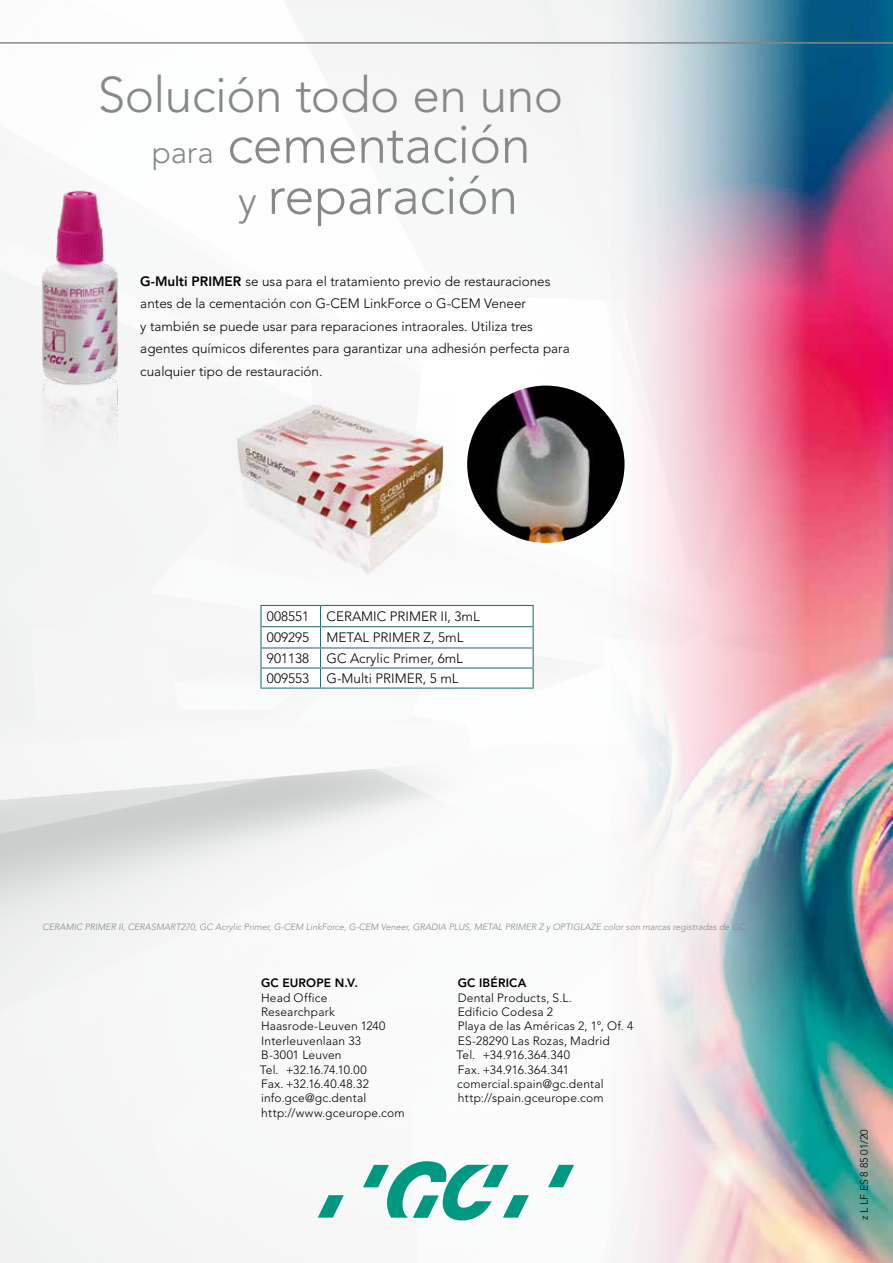
<style>
.page{position:relative;width:893px;height:1263px;background:#fff}
.page>*{position:absolute;margin:0;border:0;box-sizing:border-box;transform-origin:0 0}
.t1{font:300 54px/51px "Avenir LT Std";letter-spacing:-.01em;color:#878988;text-align:right}
.t2{font:300 49.5px "Avenir LT Std";letter-spacing:-.01em;color:#878988}
.t3{font:300 13.5px/22.5px "Avenir LT Std";color:#000}
.t4{font:300 12px/14.4px "Avenir LT Std";letter-spacing:.02em;color:#000}
.t5{font:800 12px "Avenir LT Std";letter-spacing:.015em;color:#000}
.t6{font:300 10.5px "Avenir LT Std";color:#000}
.t7{font:italic 300 9px "Avenir LT Std";color:#878988}
.s1{font-size:31.5px}
.s2{font-size:40.5px}
.s3{font-weight:800}
</style>
<div class="page">
<img style="left:0;top:0;width:595px;height:1263px">
<img style="left:230px;top:398px;width:225px;height:179px">
<img style="left:595px;top:0;width:298px;height:1263px">
<svg style="left:0;top:42px;width:893px;height:25px"></svg>
<svg style="left:548px;top:1165px;width:26px;height:22px"></svg>
<svg style="left:363px;top:1161px;width:166px;height:59px"></svg>
<svg style="left:318px;top:1195px;width:26px;height:22px"></svg>
<hr style="left:0;top:43px;width:893px;height:1px;background:#878988">
<div style="left:29px;top:181px;width:106px;height:294px;background:#f5f5f5"></div>
<img style="left:467px;top:386px;width:157px;height:157px;border-radius:79px">
<img style="left:40px;top:192px;width:80px;height:283px">
<img style="left:237px;top:404px;width:206px;height:132px">
<svg style="left:260px;top:605px;width:274px;height:82px"></svg>
<hr style="left:260px;top:687px;width:60px;height:2px;background:#286e75">
<hr style="left:320px;top:687px;width:214px;height:2px;background:#286e75">
<h2 class="t2" style="left:98px;top:66px;width:467px">Solución todo en uno</h2>
<h1 class="t1" style="left:152px;top:119px;width:380px"><span class="s1">para</span> cementación <span class="s2">y</span> reparación</h1>
<p class="t3" style="left:140px;top:270px;width:431px"><span class="s3">G-Multi PRIMER</span> se usa para el tratamiento previo de restauraciones antes de la cementación con G-CEM LinkForce o G-CEM Veneer<br>y también se puede usar para reparaciones intraorales. Utiliza tres agentes químicos diferentes para garantizar una adhesión perfecta para cualquier tipo de restauración.</p>
<p class="t3" style="left:267px;top:605px;width:44px">008551</p>
<p class="t3" style="left:326px;top:605px;width:155px">CERAMIC PRIMER II, 3mL</p>
<p class="t3" style="left:267px;top:627px;width:44px">009295</p>
<p class="t3" style="left:326px;top:627px;width:138px">METAL PRIMER Z, 5mL</p>
<p class="t3" style="left:267px;top:647px;width:44px">901138</p>
<p class="t3" style="left:326px;top:647px;width:138px">GC Acrylic Primer, 6mL</p>
<p class="t3" style="left:267px;top:667px;width:44px">009553</p>
<p class="t3" style="left:326px;top:667px;width:134px">G-Multi PRIMER, 5 mL</p>
<p class="t7" style="left:43px;top:921px;width:707px">CERAMIC PRIMER II, CERASMART270, GC Acrylic Primer, G-CEM LinkForce, G-CEM Veneer, GRADIA PLUS, METAL PRIMER Z y OPTIGLAZE color son marcas registradas de GC.</p>
<p class="t5" style="left:261px;top:976px;width:98px">GC EUROPE N.V.</p>
<p class="t4" style="left:260px;top:990px;width:147px">Head Office<br>Researchpark<br>Haasrode-Leuven 1240<br>Interleuvenlaan 33<br>B-3001 Leuven<br>Tel. +32.16.74.10.00<br>Fax. +32.16.40.48.32 info.gce@gc.dental http://www.gceurope.com</p>
<p class="t5" style="left:458px;top:976px;width:70px">GC IBÉRICA</p>
<p class="t4" style="left:456px;top:990px;width:178px">Dental Products, S.L.<br>Edificio Codesa 2<br>Playa de las Américas 2, 1°, Of. 4<br>ES-28290 Las Rozas, Madrid<br>Tel. +34.916.364.340<br>Fax. +34.916.364.341 comercial.spain@gc.dental http://spain.gceurope.com</p>
<p class="t6" style="left:858px;top:1220px;width:93px;rotate:-90deg">z L LF ES 8 85 01/20</p>
</div>
